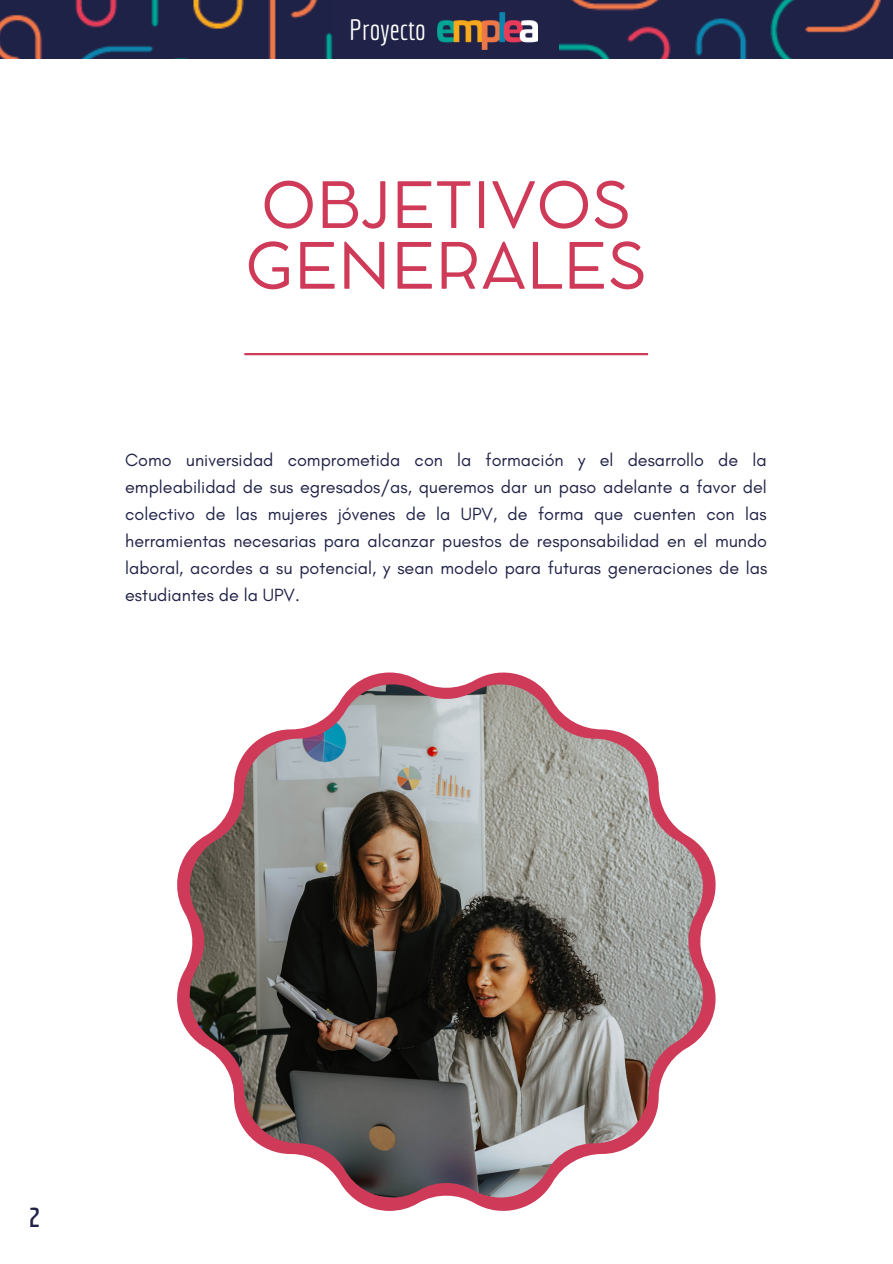
<style>
.page{position:relative;width:893px;height:1264px;background:#fff}
.page>*{position:absolute;margin:0;border:0;box-sizing:border-box;transform-origin:0 0}
.t1{font:63px/60.8px "Cocomat Pro";color:#ce3a58}
.t2{font:28.5px "Economica";color:#fff}
.t3{font:700 27px "Economica";color:#202347}
.t4{font:18px/27px "Glacial Indifference";color:#202347;text-align:justify}
</style>
<div class="page">
<img style="left:0;top:0;width:892px;height:59px">
<hr style="left:244px;top:353px;width:404px;height:2px;background:#ce3a58">
<svg style="left:177px;top:672px;width:538px;height:538px"></svg>
<img style="left:190px;top:684px;width:513px;height:513px">
<div style="left:333px;top:0;width:226px;height:59px;background:#202347"></div>
<img style="left:438px;top:13px;width:100px;height:37px">
<h2 class="t2" style="left:349px;top:13px;width:78px">Proyecto</h2>
<h1 class="t1" style="left:245px;top:180px;width:403px">OBJETIVOS<br>GENERALES</h1>
<p class="t4" style="left:125px;top:446px;width:643px">Como universidad comprometida con la formación y el desarrollo de la empleabilidad de sus egresados/as, queremos dar un paso adelante a favor del colectivo de las mujeres jóvenes de la UPV, de forma que cuenten con las herramientas necesarias para alcanzar puestos de responsabilidad en el mundo laboral, acordes a su potencial, y sean modelo para futuras generaciones de las estudiantes de la UPV.</p>
<h3 class="t3" style="left:29px;top:1200px;width:13px">2</h3>
</div>
